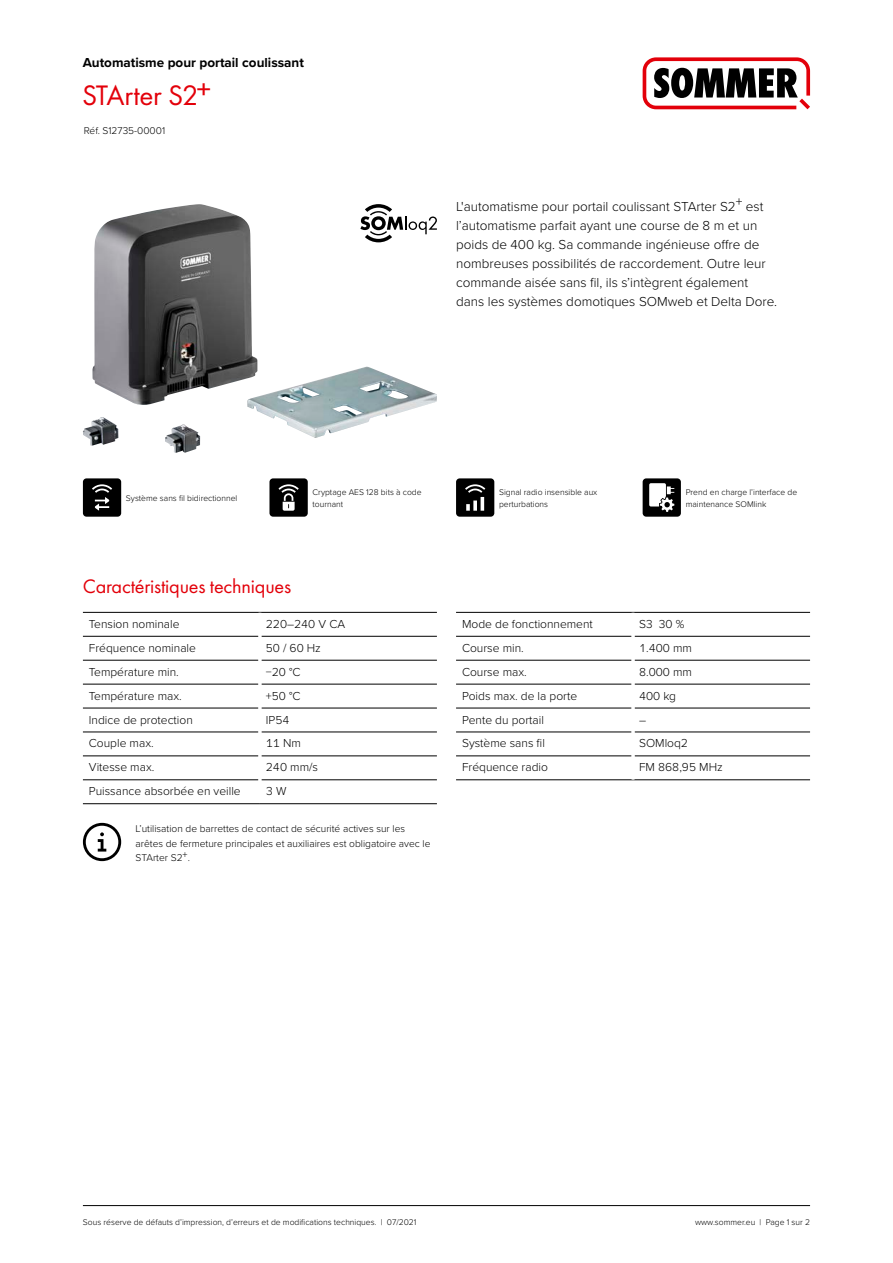
<style>
.page{position:relative;width:893px;height:1263px;background:#fff}
.page>*{position:absolute;margin:0;border:0;box-sizing:border-box;transform-origin:0 0}
.t1{font:29.25px "Futura PT";letter-spacing:-.01em;color:#e3000a}
.t2{font:20.25px "Futura PT";letter-spacing:-.01em;color:#e3000a}
.t3{font:300 13.5px/19.2px "Proxima Nova";color:#000}
.t4{font:700 13.5px "Proxima Nova";color:#000}
.t5{font:300 12px "Proxima Nova";color:#000}
.t6{font:300 10.2px/14.4px "Proxima Nova";color:#000}
.t7{font:300 8.55px/12px "Proxima Nova";color:#000}
</style>
<div class="page">
<hr style="left:83px;top:1205px;width:727px;height:1px;background:#000">
<svg style="left:83px;top:478px;width:38px;height:39px"></svg>
<svg style="left:269px;top:478px;width:39px;height:39px;background:#2c2c2c"></svg>
<img style="left:92px;top:204px;width:345px;height:234px">
<svg style="left:360px;top:204px;width:77px;height:38px"></svg>
<svg style="left:456px;top:478px;width:38px;height:39px"></svg>
<svg style="left:643px;top:478px;width:38px;height:39px"></svg>
<hr style="left:83px;top:612px;width:177px;height:1px;background:#000">
<hr style="left:260px;top:612px;width:177px;height:1px;background:#000">
<hr style="left:83px;top:636px;width:175px;height:1px;background:#000">
<hr style="left:261px;top:636px;width:176px;height:1px;background:#000">
<hr style="left:83px;top:660px;width:175px;height:1px;background:#000">
<hr style="left:261px;top:660px;width:176px;height:1px;background:#000">
<hr style="left:83px;top:684px;width:175px;height:1px;background:#000">
<hr style="left:261px;top:684px;width:176px;height:1px;background:#000">
<hr style="left:83px;top:708px;width:175px;height:1px;background:#000">
<hr style="left:261px;top:708px;width:176px;height:1px;background:#000">
<hr style="left:83px;top:732px;width:175px;height:1px;background:#000">
<hr style="left:261px;top:732px;width:176px;height:1px;background:#000">
<hr style="left:83px;top:756px;width:175px;height:1px;background:#000">
<hr style="left:261px;top:756px;width:176px;height:1px;background:#000">
<hr style="left:83px;top:779px;width:175px;height:1px;background:#000">
<hr style="left:261px;top:779px;width:176px;height:1px;background:#000">
<hr style="left:83px;top:803px;width:177px;height:1px;background:#000">
<hr style="left:260px;top:803px;width:177px;height:1px;background:#000">
<hr style="left:456px;top:612px;width:177px;height:1px;background:#000">
<hr style="left:633px;top:612px;width:177px;height:1px;background:#000">
<hr style="left:456px;top:636px;width:176px;height:1px;background:#000">
<hr style="left:635px;top:636px;width:175px;height:1px;background:#000">
<hr style="left:456px;top:660px;width:176px;height:1px;background:#000">
<hr style="left:635px;top:660px;width:175px;height:1px;background:#000">
<hr style="left:456px;top:684px;width:176px;height:1px;background:#000">
<hr style="left:635px;top:684px;width:175px;height:1px;background:#000">
<hr style="left:456px;top:708px;width:176px;height:1px;background:#000">
<hr style="left:635px;top:708px;width:175px;height:1px;background:#000">
<hr style="left:456px;top:732px;width:176px;height:1px;background:#000">
<hr style="left:635px;top:732px;width:175px;height:1px;background:#000">
<hr style="left:456px;top:756px;width:176px;height:1px;background:#000">
<hr style="left:635px;top:756px;width:175px;height:1px;background:#000">
<hr style="left:456px;top:779px;width:177px;height:1px;background:#000">
<hr style="left:633px;top:779px;width:177px;height:1px;background:#000">
<hr style="left:632px;top:756px;width:3px;height:24px;background:#fff">
<svg style="left:83px;top:823px;width:38px;height:38px"></svg>
<svg style="left:643px;top:57px;width:167px;height:52px"></svg>
<p class="t4" style="left:83px;top:52px;width:223px">Automatisme pour portail coulissant</p>
<h1 class="t1" style="left:82px;top:78px;width:131px">STArter S2+</h1>
<p class="t6" style="left:84px;top:123px;width:83px">Réf. S12735-00001</p>
<p class="t3" style="left:456px;top:196px;width:323px">L'automatisme pour portail coulissant STArter S2+ est l’automatisme parfait ayant une course de 8 m et un poids de 400 kg. Sa commande ingénieuse offre de nombreuses possibilités de raccordement. Outre leur commande aisée sans fil, ils s’intègrent également dans les systèmes domotiques SOMweb et Delta Dore.</p>
<p class="t7" style="left:126px;top:491px;width:113px">Système sans fil bidirectionnel</p>
<p class="t7" style="left:313px;top:486px;width:111px">Cryptage AES 128 bits à code tournant</p>
<p class="t7" style="left:499px;top:486px;width:100px">Signal radio insensible aux perturbations</p>
<p class="t7" style="left:686px;top:486px;width:113px">Prend en charge l’interface de maintenance SOMlink</p>
<h2 class="t2" style="left:83px;top:574px;width:210px">Caractéristiques techniques</h2>
<p class="t5" style="left:89px;top:615px;width:92px">Tension nominale</p>
<p class="t5" style="left:266px;top:615px;width:81px">220–240 V CA</p>
<p class="t5" style="left:89px;top:639px;width:109px">Fréquence nominale</p>
<p class="t5" style="left:266px;top:639px;width:56px">50 / 60 Hz</p>
<p class="t5" style="left:89px;top:663px;width:91px">Température min.</p>
<p class="t5" style="left:266px;top:663px;width:36px">−20 °C</p>
<p class="t5" style="left:89px;top:687px;width:94px">Température max.</p>
<p class="t5" style="left:266px;top:687px;width:36px">+50 °C</p>
<p class="t5" style="left:89px;top:710px;width:105px">Indice de protection</p>
<p class="t5" style="left:266px;top:710px;width:25px">IP54</p>
<p class="t5" style="left:89px;top:734px;width:66px">Couple max.</p>
<p class="t5" style="left:266px;top:734px;width:37px">11 Nm</p>
<p class="t5" style="left:89px;top:758px;width:67px">Vitesse max.</p>
<p class="t5" style="left:266px;top:758px;width:54px">240 mm/s</p>
<p class="t5" style="left:89px;top:782px;width:153px">Puissance absorbée en veille</p>
<p class="t5" style="left:266px;top:782px;width:22px">3 W</p>
<p class="t6" style="left:136px;top:821px;width:296px">L’utilisation de barrettes de contact de sécurité actives sur les arêtes de fermeture principales et auxiliaires est obligatoire avec le<br>STArter S2+.</p>
<p class="t5" style="left:462px;top:615px;width:132px">Mode de fonctionnement</p>
<p class="t5" style="left:639px;top:615px;width:47px">S3 30 %</p>
<p class="t5" style="left:462px;top:639px;width:63px">Course min.</p>
<p class="t5" style="left:639px;top:639px;width:54px">1.400 mm</p>
<p class="t5" style="left:462px;top:663px;width:66px">Course max.</p>
<p class="t5" style="left:639px;top:663px;width:54px">8.000 mm</p>
<p class="t5" style="left:462px;top:687px;width:117px">Poids max. de la porte</p>
<p class="t5" style="left:639px;top:687px;width:38px">400 kg</p>
<p class="t5" style="left:462px;top:710px;width:83px">Pente du portail</p>
<p class="t5" style="left:639px;top:710px;width:9px">–</p>
<p class="t5" style="left:462px;top:734px;width:84px">Système sans fil</p>
<p class="t5" style="left:639px;top:734px;width:50px">SOMloq2</p>
<p class="t5" style="left:462px;top:758px;width:87px">Fréquence radio</p>
<p class="t5" style="left:639px;top:758px;width:85px">FM 868,95 MHz</p>
<p class="t7" style="left:83px;top:1215px;width:335px">Sous réserve de défauts d’impression, d’erreurs et de modifications techniques. | 07/2021</p>
<p class="t7" style="left:695px;top:1215px;width:117px">www.sommer.eu | Page 1 sur 2</p>
</div>
